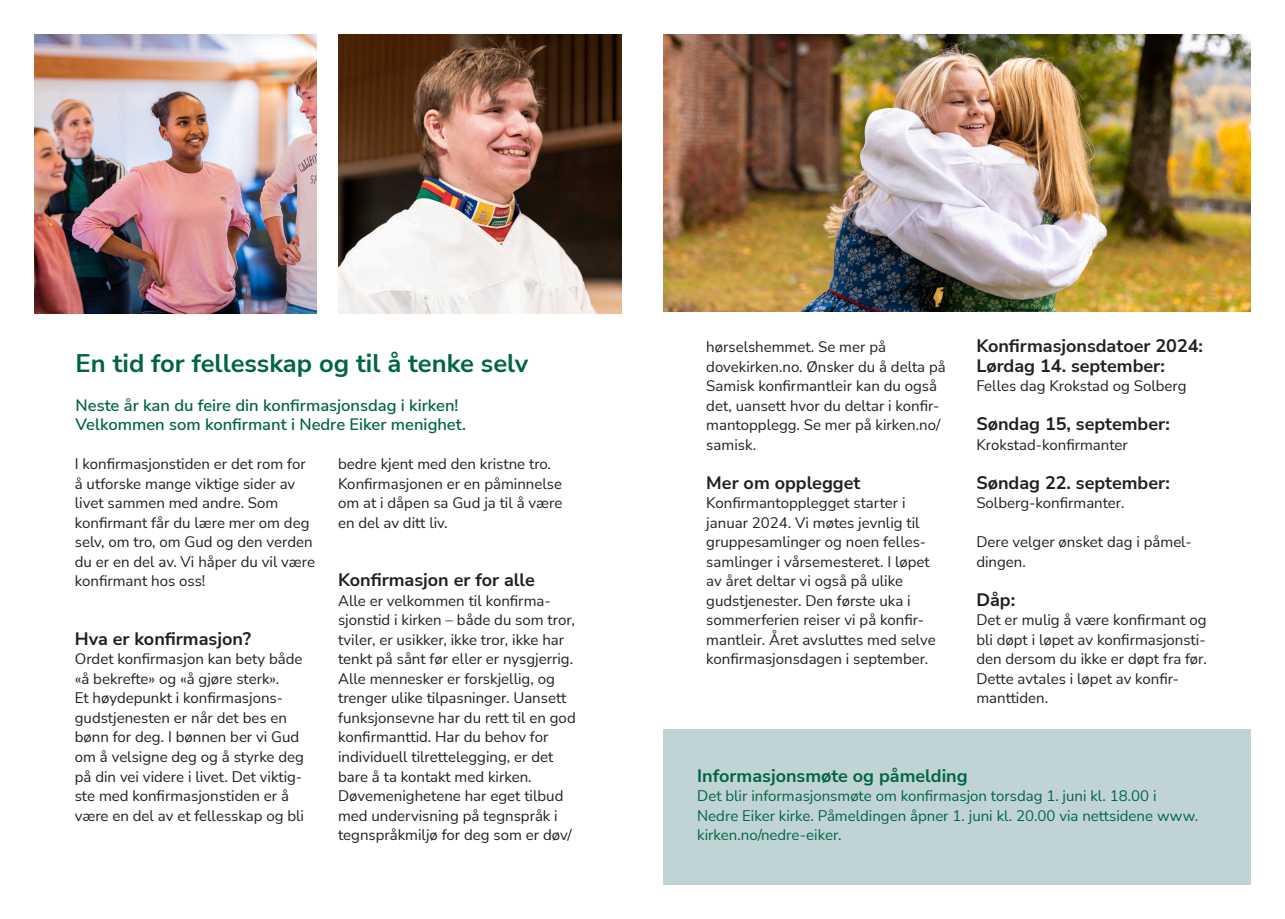
<style>
.page{position:relative;width:1285px;height:919px;background:#fff}
.page>*{position:absolute;margin:0;border:0;box-sizing:border-box;transform-origin:0 0}
.H2_Overskrift_Nunito{font:700 25.5px "Nunito Sans";color:#006542}
.Brødtekst_10pt_13_Nu{font:700 18px "Nunito Sans";color:#231f20}
.Brødtekst_10pt_13_Nu-2{font:700 18px "Nunito Sans";color:#006542}
.H3_undertittel_Nunit{font:700 18px "Nunito Sans";color:#231f20}
.Ingress_Nunito_Sans{font:600 16.5px "Nunito Sans";color:#006542}
.Brødtekst_10pt_13_Nu-3{font:15px/19.5px "Nunito Sans";color:#231f20}
.Brødtekst_10pt_13_Nu-4{font:15px/19.5px "Nunito Sans";color:#006542}
</style>
<div class="page">
<img style="left:663px;top:34px;width:587px;height:278px">
<div style="left:663px;top:729px;width:587px;height:155px;background:#c1d4d5"></div>
<img style="left:338px;top:34px;width:283px;height:279px">
<img style="left:34px;top:34px;width:283px;height:279px">
<h2 class="H2_Overskrift_Nunito" style="left:76px;top:345px;width:454px">En tid for fellesskap og til å tenke selv</h2>
<p class="Ingress_Nunito_Sans" style="left:76px;top:393px;width:384px">Neste år kan du feire din konfirmasjonsdag i kirken!</p>
<p class="Ingress_Nunito_Sans" style="left:76px;top:413px;width:392px">Velkommen som konfirmant i Nedre Eiker menighet.</p>
<p class="Brødtekst_10pt_13_Nu-3" style="left:75px;top:453px;width:242px">I konfirmasjonstiden er det rom for å utforske mange viktige sider av livet sammen med andre. Som konfirmant får du lære mer om deg selv, om tro, om Gud og den verden du er en del av. Vi håper du vil være konfirmant hos oss!</p>
<p class="Brødtekst_10pt_13_Nu" style="left:75px;top:626px;width:178px">Hva er konfirmasjon?</p>
<p class="Brødtekst_10pt_13_Nu-3" style="left:75px;top:648px;width:229px">Ordet konfirmasjon kan bety både «å bekrefte» og «å gjøre sterk».</p>
<p class="Brødtekst_10pt_13_Nu-3" style="left:75px;top:687px;width:231px">Et høydepunkt i konfirmasjons&shy;gudstjenesten er når det bes en bønn for deg. I bønnen ber vi Gud om å velsigne deg og å styrke deg på din vei videre i livet. Det viktig&shy;ste med konfirmasjonstiden er å være en del av et fellesskap og bli</p>
<p class="Brødtekst_10pt_13_Nu-3" style="left:338px;top:453px;width:226px">bedre kjent med den kristne tro.<br>Konfirmasjonen er en påminnelse om at i dåpen sa Gud ja til å være en del av ditt liv.</p>
<h3 class="H3_undertittel_Nunit" style="left:338px;top:567px;width:198px">Konfirmasjon er for alle</h3>
<p class="Brødtekst_10pt_13_Nu-3" style="left:338px;top:590px;width:238px">Alle er velkommen til konfirma&shy;sjonstid i kirken – både du som tror, tviler, er usikker, ikke tror, ikke har tenkt på sånt før eller er nysgjerrig.</p>
<p class="Brødtekst_10pt_13_Nu-3" style="left:338px;top:668px;width:239px">Alle mennesker er forskjellig, og trenger ulike tilpasninger. Uansett funksjonsevne har du rett til en god konfirmanttid. Har du behov for individuell tilrettelegging, er det bare å ta kontakt med kirken.</p>
<p class="Brødtekst_10pt_13_Nu-3" style="left:338px;top:785px;width:235px">Døvemenighetene har eget tilbud med undervisning på tegnspråk i tegnspråkmiljø for deg som er døv/</p>
<p class="Brødtekst_10pt_13_Nu-3" style="left:706px;top:336px;width:241px">hørselshemmet. Se mer på dovekirken.no. Ønsker du å delta på<br>Samisk konfirmantleir kan du også det, uansett hvor du deltar i konfir&shy;mantopplegg. Se mer på kirken.no/ samisk.</p>
<p class="Brødtekst_10pt_13_Nu" style="left:706px;top:470px;width:156px">Mer om opplegget</p>
<p class="Brødtekst_10pt_13_Nu-3" style="left:706px;top:492px;width:231px">Konfirmantopplegget starter i januar 2024. Vi møtes jevnlig til gruppesamlinger og noen felles&shy;samlinger i vårsemesteret. I løpet av året deltar vi også på ulike gudstjenester. Den første uka i sommerferien reiser vi på konfir&shy;mantleir. Året avsluttes med selve konfirmasjonsdagen i september.</p>
<p class="Brødtekst_10pt_13_Nu" style="left:976px;top:333px;width:228px">Konfirmasjonsdatoer 2024:</p>
<p class="Brødtekst_10pt_13_Nu" style="left:976px;top:353px;width:190px">Lørdag 14. september:</p>
<p class="Brødtekst_10pt_13_Nu-3" style="left:976px;top:375px;width:212px">Felles dag Krokstad og Solberg</p>
<p class="Brødtekst_10pt_13_Nu" style="left:976px;top:411px;width:195px">Søndag 15, september:</p>
<p class="Brødtekst_10pt_13_Nu-3" style="left:976px;top:434px;width:153px">Krokstad-konfirmanter</p>
<p class="Brødtekst_10pt_13_Nu" style="left:976px;top:470px;width:195px">Søndag 22. september:</p>
<p class="Brødtekst_10pt_13_Nu-3" style="left:976px;top:492px;width:150px">Solberg-konfirmanter.</p>
<p class="Brødtekst_10pt_13_Nu-3" style="left:976px;top:531px;width:217px">Dere velger ønsket dag i påmel&shy;dingen.</p>
<p class="Brødtekst_10pt_13_Nu" style="left:976px;top:587px;width:40px">Dåp:</p>
<p class="Brødtekst_10pt_13_Nu-3" style="left:976px;top:609px;width:232px">Det er mulig å være konfirmant og bli døpt i løpet av konfirmasjonsti&shy;den dersom du ikke er døpt fra før.<br>Dette avtales i løpet av konfir&shy;manttiden.</p>
<p class="Brødtekst_10pt_13_Nu-2" style="left:697px;top:762px;width:272px">Informasjonsmøte og påmelding</p>
<p class="Brødtekst_10pt_13_Nu-4" style="left:697px;top:785px;width:502px">Det blir informasjonsmøte om konfirmasjon torsdag 1. juni kl. 18.00 i<br>Nedre Eiker kirke. Påmeldingen åpner 1. juni kl. 20.00 via nettsidene www. kirken.no/nedre-eiker.</p>
</div>
